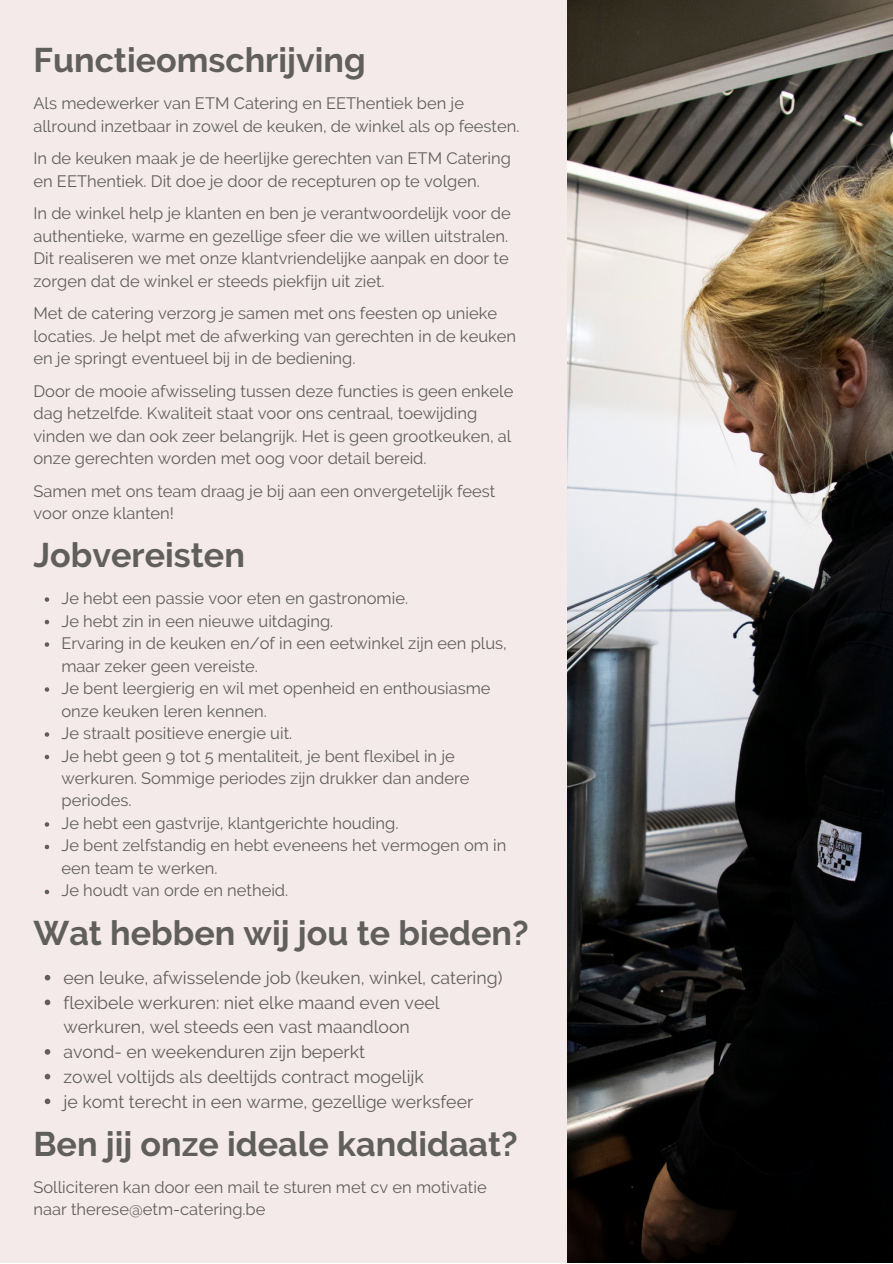
<style>
.page{position:relative;width:893px;height:1264px;background:#fff}
.page>*{position:absolute;margin:0;border:0;box-sizing:border-box;transform-origin:0 0}
.t1{font:700 34.05px "Raleway";color:#605f5d}
.t2{font:17.7px/24.8px "Raleway";color:#605f5d}
.t3{font:16.5px/22.5px "Raleway";color:#605f5d}
</style>
<div class="page">
<div style="left:0;top:0;width:892px;height:1262px;background:#f4eae9"></div>
<img style="left:567px;top:0;width:325px;height:1262px">
<svg style="left:45px;top:597px;width:4px;height:5px"></svg>
<svg style="left:45px;top:620px;width:4px;height:4px"></svg>
<svg style="left:45px;top:642px;width:4px;height:4px"></svg>
<svg style="left:45px;top:687px;width:4px;height:4px"></svg>
<svg style="left:45px;top:732px;width:4px;height:4px"></svg>
<svg style="left:45px;top:754px;width:4px;height:5px"></svg>
<svg style="left:45px;top:822px;width:4px;height:4px"></svg>
<svg style="left:45px;top:844px;width:4px;height:5px"></svg>
<svg style="left:45px;top:889px;width:4px;height:5px"></svg>
<svg style="left:45px;top:974px;width:5px;height:6px"></svg>
<svg style="left:45px;top:999px;width:5px;height:6px"></svg>
<svg style="left:45px;top:1049px;width:5px;height:5px"></svg>
<svg style="left:45px;top:1073px;width:5px;height:6px"></svg>
<svg style="left:45px;top:1098px;width:5px;height:6px"></svg>
<p class="t1" style="left:33px;top:40px;width:333px">Functieomschrijving</p>
<p class="t3" style="left:33px;top:92px;width:487px">Als medewerker van ETM Catering en EEThentiek ben je allround inzetbaar in zowel de keuken, de winkel als op feesten.</p>
<p class="t3" style="left:33px;top:147px;width:479px">In de keuken maak je de heerlijke gerechten van ETM Catering en EEThentiek. Dit doe je door de recepturen op te volgen.</p>
<p class="t3" style="left:33px;top:202px;width:479px">In de winkel help je klanten en ben je verantwoordelijk voor de authentieke, warme en gezellige sfeer die we willen uitstralen.<br>Dit realiseren we met onze klantvriendelijke aanpak en door te zorgen dat de winkel er steeds piekfijn uit ziet.</p>
<p class="t3" style="left:33px;top:302px;width:484px">Met de catering verzorg je samen met ons feesten op unieke locaties. Je helpt met de afwerking van gerechten in de keuken en je springt eventueel bij in de bediening.</p>
<p class="t3" style="left:33px;top:380px;width:481px">Door de mooie afwisseling tussen deze functies is geen enkele dag hetzelfde. Kwaliteit staat voor ons centraal, toewijding vinden we dan ook zeer belangrijk. Het is geen grootkeuken, al onze gerechten worden met oog voor detail bereid.</p>
<p class="t3" style="left:33px;top:479px;width:463px">Samen met ons team draag je bij aan een onvergetelijk feest voor onze klanten!</p>
<p class="t1" style="left:33px;top:535px;width:213px">Jobvereisten</p>
<p class="t3" style="left:61px;top:587px;width:348px">Je hebt een passie voor eten en gastronomie.</p>
<p class="t3" style="left:61px;top:609px;width:273px">Je hebt zin in een nieuwe uitdaging.</p>
<p class="t3" style="left:61px;top:632px;width:447px">Ervaring in de keuken en/of in een eetwinkel zijn een plus, maar zeker geen vereiste.</p>
<p class="t3" style="left:61px;top:677px;width:430px">Je bent leergierig en wil met openheid en enthousiasme onze keuken leren kennen.</p>
<p class="t3" style="left:61px;top:722px;width:232px">Je straalt positieve energie uit.</p>
<p class="t3" style="left:61px;top:744px;width:409px">Je hebt geen 9 tot 5 mentaliteit, je bent flexibel in je werkuren. Sommige periodes zijn drukker dan andere periodes.</p>
<p class="t3" style="left:61px;top:811px;width:338px">Je hebt een gastvrije, klantgerichte houding.</p>
<p class="t3" style="left:61px;top:834px;width:446px">Je bent zelfstandig en hebt eveneens het vermogen om in een team te werken.</p>
<p class="t3" style="left:61px;top:879px;width:228px">Je houdt van orde en netheid.</p>
<p class="t1" style="left:33px;top:912px;width:496px">Wat hebben wij jou te bieden?</p>
<p class="t2" style="left:64px;top:965px;width:440px">een leuke, afwisselende job (keuken, winkel, catering)</p>
<p class="t2" style="left:64px;top:989px;width:377px">flexibele werkuren: niet elke maand even veel werkuren, wel steeds een vast maandloon</p>
<p class="t2" style="left:64px;top:1039px;width:303px">avond- en weekenduren zijn beperkt</p>
<p class="t2" style="left:64px;top:1064px;width:362px">zowel voltijds als deeltijds contract mogelijk</p>
<p class="t2" style="left:64px;top:1088px;width:411px">je komt terecht in een warme, gezellige werksfeer</p>
<p class="t1" style="left:33px;top:1123px;width:486px">Ben jij onze ideale kandidaat?</p>
<p class="t3" style="left:33px;top:1175px;width:454px">Solliciteren kan door een mail te sturen met cv en motivatie naar therese@etm-catering.be</p>
</div>
